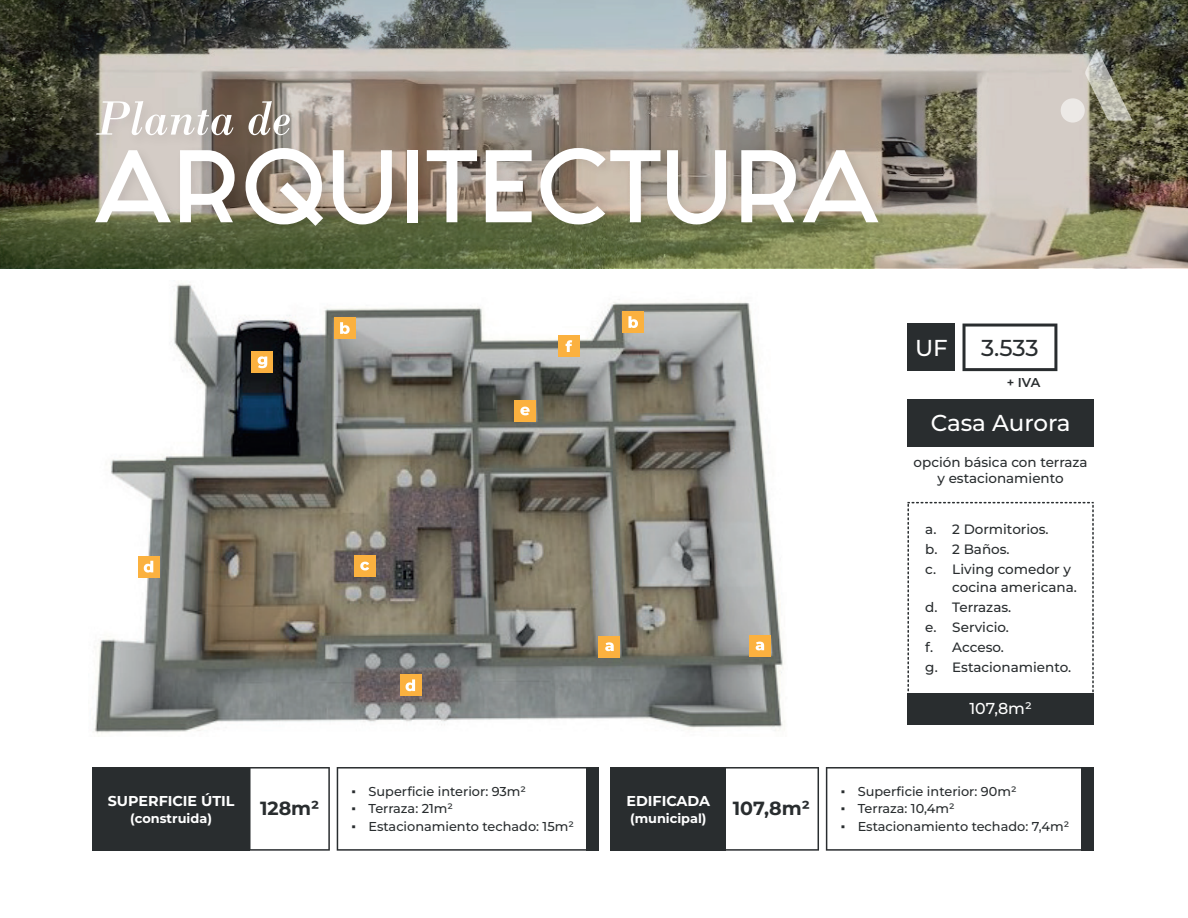
<style>
.page{position:relative;width:1188px;height:918px;background:#fff}
.page>*{position:absolute;margin:0;border:0;box-sizing:border-box;transform-origin:0 0}
.t1{font:87.3px "Fashion Fetish Bold";color:#fff}
.t2{font:italic 50.7px "Bodoni";color:#fff}
.t3{font:500 22.95px "Montserrat";color:#fff}
.t4{font:500 22.95px "Montserrat";color:#292d2f}
.t5{font:700 19.05px "Montserrat";color:#292d2f}
.t6{font:500 15.9px "Montserrat";color:#fff}
.t7{font:700 14.25px "Montserrat";color:#fff}
.t8{font:500 13.5px/20.1px "Montserrat";color:#292d2f}
.t9{font:500 12.9px "Montserrat";color:#292d2f}
.t10{font:700 12.9px "Montserrat";color:#fff}
.t11{font:600 12.9px "Montserrat";color:#292d2f}
.s1{font-family:"Times New Roman";font-weight:400}
</style>
<div class="page">
<img style="left:0;top:0;width:1188px;height:268px">
<svg style="left:1085px;top:49px;width:47px;height:72px;background:#90907f"></svg>
<div style="left:1061px;top:98px;width:24px;height:25px;background:#ece9e6;border-radius:50%"></div>
<img style="left:86px;top:134px;width:810px;height:135px">
<img style="left:86px;top:84px;width:222px;height:81px">
<div style="left:907px;top:324px;width:48px;height:47px;background:#292d2f"></div>
<svg style="left:963px;top:324px;width:94px;height:47px"></svg>
<svg style="left:907px;top:502px;width:187px;height:191px"></svg>
<div style="left:907px;top:400px;width:187px;height:47px;background:#292d2f"></div>
<div style="left:907px;top:693px;width:187px;height:31px;background:#292d2f"></div>
<svg style="left:337px;top:767px;width:249px;height:84px"></svg>
<div style="left:92px;top:767px;width:158px;height:84px;background:#292d2f"></div>
<div style="left:586px;top:767px;width:13px;height:84px;background:#292d2f"></div>
<svg style="left:250px;top:767px;width:80px;height:84px"></svg>
<svg style="left:826px;top:767px;width:255px;height:84px"></svg>
<div style="left:611px;top:767px;width:115px;height:84px;background:#292d2f"></div>
<div style="left:1081px;top:767px;width:13px;height:84px;background:#292d2f"></div>
<svg style="left:726px;top:767px;width:93px;height:84px"></svg>
<img style="left:93px;top:283px;width:692px;height:451px">
<div style="left:599px;top:636px;width:21px;height:22px;background:#fbb13f"></div>
<svg style="left:605px;top:642px;width:9px;height:9px"></svg>
<div style="left:749px;top:635px;width:22px;height:22px;background:#fbb13f"></div>
<svg style="left:756px;top:642px;width:8px;height:8px"></svg>
<div style="left:334px;top:317px;width:22px;height:22px;background:#fbb13f"></div>
<svg style="left:340px;top:322px;width:10px;height:12px"></svg>
<div style="left:622px;top:311px;width:22px;height:22px;background:#fbb13f"></div>
<svg style="left:628px;top:316px;width:10px;height:12px"></svg>
<div style="left:354px;top:555px;width:22px;height:22px;background:#fbb13f"></div>
<svg style="left:360px;top:562px;width:9px;height:8px"></svg>
<div style="left:400px;top:674px;width:22px;height:22px;background:#fbb13f"></div>
<svg style="left:406px;top:679px;width:9px;height:12px"></svg>
<div style="left:138px;top:556px;width:22px;height:22px;background:#fbb13f"></div>
<svg style="left:144px;top:561px;width:9px;height:12px"></svg>
<div style="left:514px;top:400px;width:22px;height:22px;background:#fbb13f"></div>
<svg style="left:520px;top:407px;width:10px;height:8px"></svg>
<div style="left:558px;top:335px;width:22px;height:22px;background:#fbb13f"></div>
<svg style="left:566px;top:340px;width:6px;height:12px"></svg>
<div style="left:252px;top:351px;width:21px;height:22px;background:#fbb13f"></div>
<svg style="left:258px;top:356px;width:9px;height:12px"></svg>
<h2 class="t2" style="left:94px;top:88px;width:198px">Planta de</h2>
<h1 class="t1" style="left:95px;top:115px;width:786px">ARQUITECTURA</h1>
<h3 class="t3" style="left:915px;top:333px;width:34px">UF</h3>
<h3 class="t4" style="left:981px;top:333px;width:59px">3.533</h3>
<p class="t11" style="left:1007px;top:373px;width:35px">+ IVA</p>
<h3 class="t3" style="left:931px;top:407px;width:141px">Casa Aurora</h3>
<p class="t8" style="left:914px;top:455px;width:175px;line-height:16.5px;text-align:center">opción básica con terraza y estacionamiento</p>
<p class="t8" style="left:925px;top:520px;width:147px">a. 2 Dormitorios.<br>b. 2 Baños.<br>c. Living comedor y</p>
<p class="t8" style="left:925px;top:578px;width:153px;text-indent:27px">cocina americana. d. Terrazas.<br>e. Servicio.<br>f. Acceso.<br>g. Estacionamiento.</p>
<p class="t6" style="left:969px;top:697px;width:64px">107,8m²</p>
<p class="t7" style="left:108px;top:791px;width:128px">SUPERFICIE ÚTIL</p>
<p class="t10" style="left:130px;top:809px;width:83px">(construida)</p>
<h3 class="t5" style="left:260px;top:794px;width:61px">128m²</h3>
<p class="t9" style="left:352px;top:782px;width:176px"><span class="s1">▪</span> Superficie interior: 93m²</p>
<p class="t9" style="left:352px;top:800px;width:103px"><span class="s1">▪</span> Terraza: 21m²</p>
<p class="t9" style="left:352px;top:818px;width:224px"><span class="s1">▪</span> Estacionamiento techado: 15m²</p>
<p class="t7" style="left:626px;top:791px;width:85px">EDIFICADA</p>
<p class="t10" style="left:630px;top:809px;width:78px">(municipal)</p>
<h3 class="t5" style="left:733px;top:794px;width:79px">107,8m²</h3>
<p class="t9" style="left:841px;top:782px;width:177px"><span class="s1">▪</span> Superficie interior: 90m²</p>
<p class="t9" style="left:841px;top:800px;width:115px"><span class="s1">▪</span> Terraza: 10,4m²</p>
<p class="t9" style="left:841px;top:818px;width:230px"><span class="s1">▪</span> Estacionamiento techado: 7,4m²</p>
</div>
